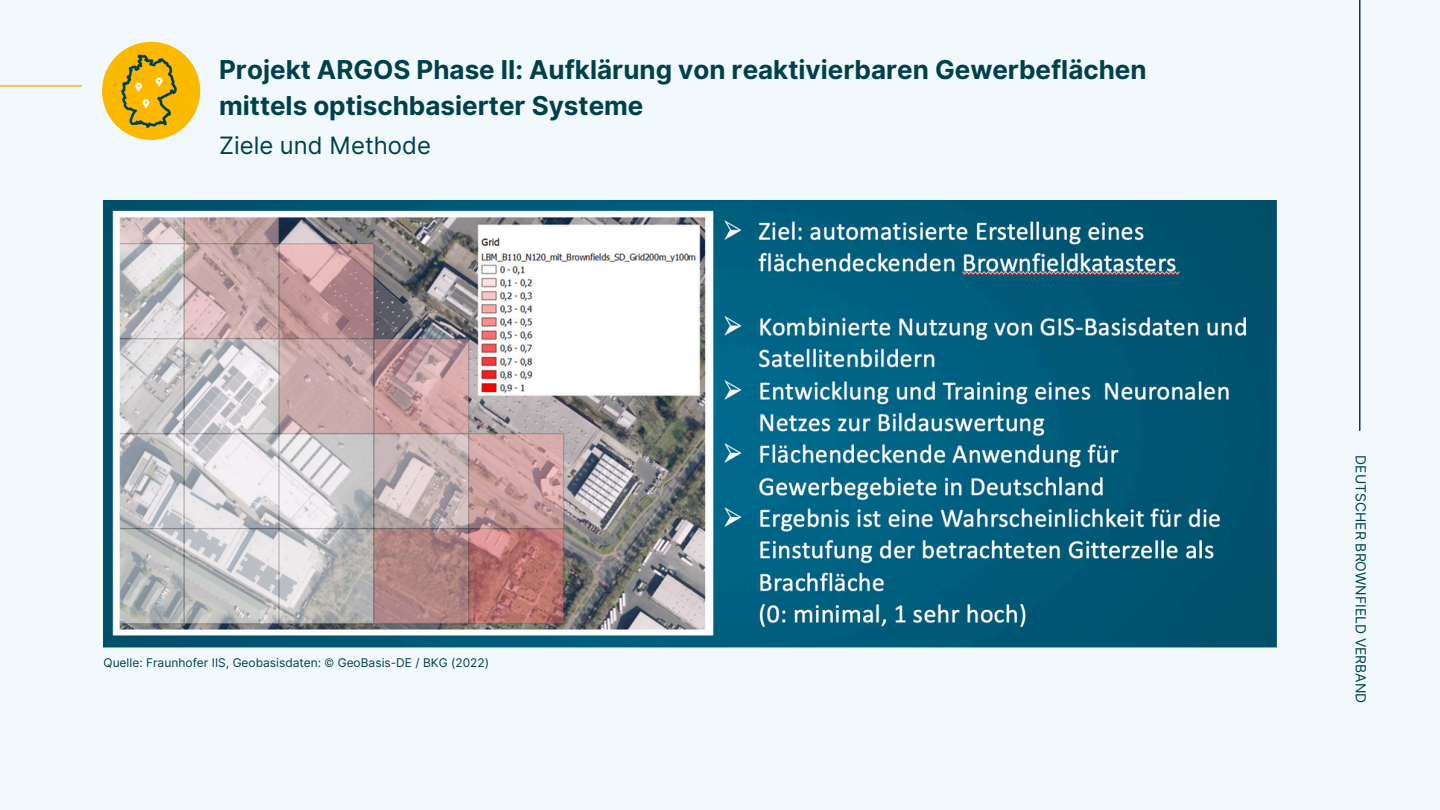
<style>
.page{position:relative;width:1440px;height:810px;background:#f1f9fc}
.page>*{position:absolute;margin:0;border:0;box-sizing:border-box;transform-origin:0 0}
.t1{font:700 26px/36px "Inter";color:#00404b}
.t2{font:23.9px "Inter";color:#00404b}
.t3{font:13.9px "Inter";color:#00404b}
.t4{font:12px "Inter";color:#00404b}
</style>
<div class="page">
<img style="left:104px;top:201px;width:1173px;height:447px">
<hr style="left:1359px;top:0;width:1px;height:430px;background:#00404b">
<hr style="left:0;top:85px;width:81px;height:2px;background:#fbba00">
<img style="left:104px;top:43px;width:95px;height:94px">
<h2 class="t1" style="left:219px;top:52px;width:929px">Projekt ARGOS Phase II: Aufklärung von reaktivierbaren Gewerbeflächen mittels optischbasierter Systeme</h2>
<h1 class="t2" style="left:219px;top:131px;width:213px">Ziele und Methode</h1>
<p class="t4" style="left:104px;top:656px;width:387px">Quelle: Fraunhofer IIS, Geobasisdaten: © GeoBasis-DE / BKG (2022)</p>
<p class="t3" style="left:1369px;top:455px;width:249px;rotate:90deg">DEUTSCHER BROWNFIELD VERBAND</p>
</div>
